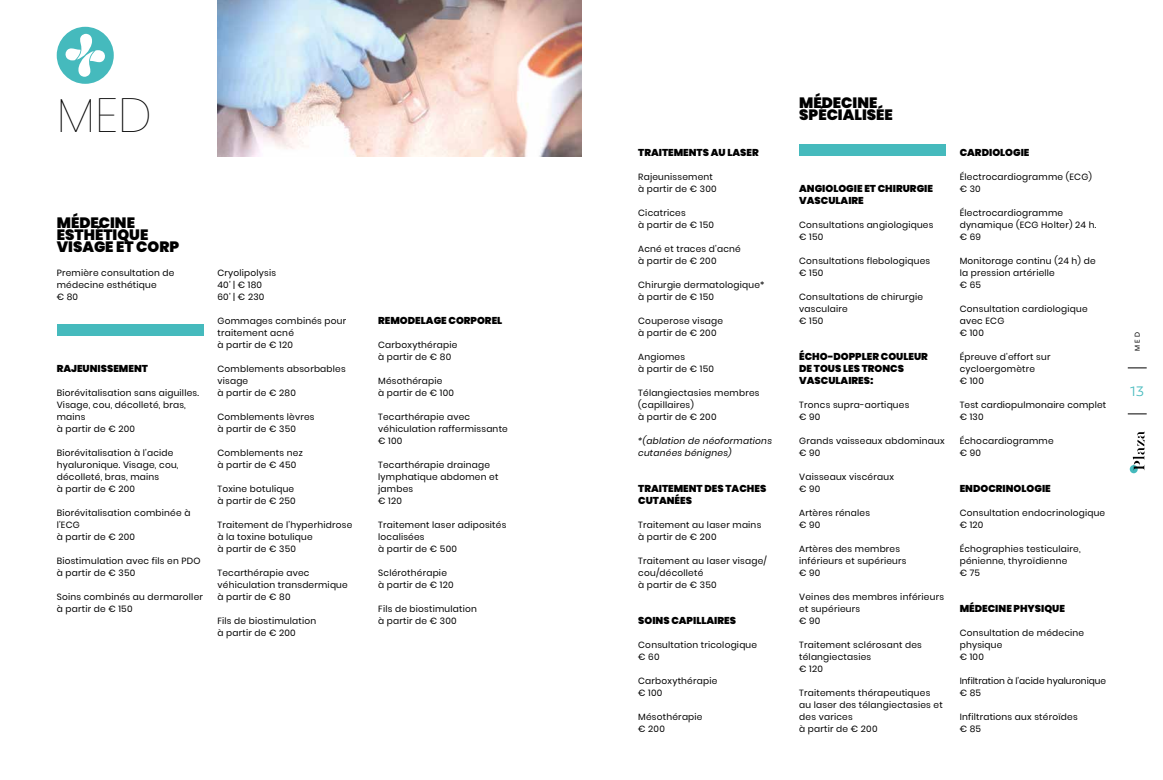
<style>
.page{position:relative;width:1163px;height:780px;background:#fff}
.page>*{position:absolute;margin:0;border:0;box-sizing:border-box;transform-origin:0 0}
.t1{font:100 48px "Poppins";color:#000}
.t2{font:900 15px/12px "Poppins";color:#000}
.t3{font:14px "Canaro Light DEMO";color:#45babd}
.t4{font:900 10px/12px "Poppins";color:#000}
.t5{font:9px/12px "Poppins";letter-spacing:.025em;color:#000}
.t6{font:italic 9px/12px "Poppins";letter-spacing:.025em;color:#000}
.t7{font:9px/12px "Poppins";color:#000}
.t8{font:7px "Poppins";color:#000}
</style>
<div class="page">
<svg style="left:1129px;top:465px;width:8px;height:8px"></svg>
<svg style="left:1132px;top:432px;width:12px;height:38px"></svg>
<svg style="left:1127px;top:367px;width:19px;height:1px"></svg>
<svg style="left:1127px;top:413px;width:19px;height:1px"></svg>
<svg style="left:57px;top:27px;width:57px;height:57px"></svg>
<img style="left:217px;top:0;width:364px;height:156px">
<div style="left:798px;top:144px;width:147px;height:12px;background:#45babd"></div>
<div style="left:57px;top:324px;width:146px;height:12px;background:#45babd"></div>
<h1 class="t1" style="left:57px;top:87px;width:96px">MED</h1>
<h2 class="t2" style="left:57px;top:217px;width:124px">MÉDECINE<br>ESTHÉTIQUE<br>VISAGE ET CORP</h2>
<p class="t5" style="left:57px;top:267px;width:119px">Première consultation de médecine esthétique<br>€ 80</p>
<p class="t4" style="left:57px;top:363px;width:93px">RAJEUNISSEMENT</p>
<p class="t5" style="left:57px;top:387px;width:144px">Biorévitalisation sans aiguilles.<br>Visage, cou, décolleté, bras, mains<br>à partir de € 200</p>
<p class="t5" style="left:57px;top:447px;width:123px">Biorévitalisation à l’acide hyaluronique. Visage, cou, décolleté, bras, mains<br>à partir de € 200</p>
<p class="t5" style="left:57px;top:507px;width:135px">Biorévitalisation combinée à l’ECG<br>à partir de € 200</p>
<p class="t5" style="left:57px;top:555px;width:145px">Biostimulation avec fils en PDO à partir de € 350</p>
<p class="t5" style="left:57px;top:591px;width:148px">Soins combinés au dermaroller à partir de € 150</p>
<p class="t5" style="left:217px;top:267px;width:60px">Cryolipolysis<br>40’ | € 180<br>60’ | € 230</p>
<p class="t5" style="left:217px;top:315px;width:130px">Gommages combinés pour traitement acné<br>à partir de € 120</p>
<p class="t5" style="left:217px;top:363px;width:130px">Comblements absorbables visage<br>à partir de € 280</p>
<p class="t5" style="left:217px;top:411px;width:99px">Comblements lèvres à partir de € 350</p>
<p class="t5" style="left:217px;top:447px;width:87px">Comblements nez à partir de € 450</p>
<p class="t5" style="left:217px;top:483px;width:80px">Toxine botulique à partir de € 250</p>
<p class="t5" style="left:217px;top:519px;width:136px">Traitement de l’hyperhidrose à la toxine botulique<br>à partir de € 350</p>
<p class="t5" style="left:217px;top:567px;width:132px">Tecarthérapie avec véhiculation transdermique à partir de € 80</p>
<p class="t5" style="left:217px;top:615px;width:100px">Fils de biostimulation à partir de € 200</p>
<p class="t4" style="left:378px;top:315px;width:126px">REMODELAGE CORPOREL</p>
<p class="t5" style="left:378px;top:339px;width:81px">Carboxythérapie à partir de € 80</p>
<p class="t5" style="left:378px;top:375px;width:77px">Mésothérapie<br>à partir de € 100</p>
<p class="t5" style="left:378px;top:411px;width:131px">Tecarthérapie avec véhiculation raffermissante € 100</p>
<p class="t5" style="left:378px;top:459px;width:122px">Tecarthérapie drainage lymphatique abdomen et jambes<br>€ 120</p>
<p class="t5" style="left:378px;top:519px;width:130px">Traitement laser adiposités localisées<br>à partir de € 500</p>
<p class="t5" style="left:378px;top:567px;width:77px">Sclérothérapie à partir de € 120</p>
<p class="t5" style="left:378px;top:603px;width:100px">Fils de biostimulation à partir de € 300</p>
<p class="t4" style="left:638px;top:147px;width:122px">TRAITEMENTS AU LASER</p>
<p class="t5" style="left:638px;top:171px;width:80px">Rajeunissement à partir de € 300</p>
<p class="t5" style="left:638px;top:207px;width:77px">Cicatrices<br>à partir de € 150</p>
<p class="t5" style="left:638px;top:243px;width:104px">Acné et traces d’acné à partir de € 200</p>
<p class="t5" style="left:638px;top:279px;width:128px">Chirurgie dermatologique* à partir de € 150</p>
<p class="t5" style="left:638px;top:315px;width:86px">Couperose visage à partir de € 200</p>
<p class="t5" style="left:638px;top:351px;width:77px">Angiomes<br>à partir de € 150</p>
<p class="t5" style="left:638px;top:387px;width:123px">Télangiectasies membres (capillaires)<br>à partir de € 200</p>
<p class="t6" style="left:638px;top:435px;width:135px">*(ablation de néoformations cutanées bénignes)</p>
<p class="t4" style="left:638px;top:483px;width:129px">TRAITEMENT DES TACHES<br>CUTANÉES</p>
<p class="t5" style="left:638px;top:519px;width:125px">Traitement au laser mains à partir de € 200</p>
<p class="t5" style="left:638px;top:555px;width:130px">Traitement au laser visage/ cou/décolleté<br>à partir de € 350</p>
<p class="t4" style="left:638px;top:615px;width:99px">SOINS CAPILLAIRES</p>
<p class="t5" style="left:638px;top:639px;width:120px">Consultation tricologique € 60</p>
<p class="t5" style="left:638px;top:675px;width:81px">Carboxythérapie € 100</p>
<p class="t5" style="left:638px;top:711px;width:66px">Mésothérapie € 200</p>
<h2 class="t2" style="left:799px;top:97px;width:95px">MÉDECINE<br>SPÉCIALISÉE</h2>
<p class="t4" style="left:799px;top:183px;width:135px">ANGIOLOGIE ET CHIRURGIE<br>VASCULAIRE</p>
<p class="t5" style="left:799px;top:219px;width:136px">Consultations angiologiques € 150</p>
<p class="t5" style="left:799px;top:255px;width:132px">Consultations flebologiques € 150</p>
<p class="t5" style="left:799px;top:291px;width:125px">Consultations de chirurgie vasculaire<br>€ 150</p>
<p class="t4" style="left:799px;top:351px;width:130px">ÉCHO-DOPPLER COULEUR<br>DE TOUS LES TRONCS<br>VASCULAIRES:</p>
<p class="t5" style="left:799px;top:399px;width:112px">Troncs supra-aortiques € 90</p>
<p class="t5" style="left:799px;top:435px;width:147px">Grands vaisseaux abdominaux € 90</p>
<p class="t5" style="left:799px;top:471px;width:96px">Vaisseaux viscéraux € 90</p>
<p class="t5" style="left:799px;top:507px;width:72px">Artères rénales € 90</p>
<p class="t5" style="left:799px;top:543px;width:109px">Artères des membres inférieurs et supérieurs € 90</p>
<p class="t5" style="left:799px;top:591px;width:146px">Veines des membres inférieurs et supérieurs<br>€ 90</p>
<p class="t5" style="left:799px;top:639px;width:124px">Traitement sclérosant des télangiectasies<br>€ 120</p>
<p class="t5" style="left:799px;top:687px;width:145px">Traitements thérapeutiques au laser des télangiectasies et des varices<br>à partir de € 200</p>
<p class="t4" style="left:959px;top:147px;width:71px">CARDIOLOGIE</p>
<p class="t5" style="left:959px;top:171px;width:134px">Électrocardiogramme (ECG) € 30</p>
<p class="t5" style="left:959px;top:207px;width:138px">Électrocardiogramme dynamique (ECG Holter) 24 h. € 69</p>
<p class="t5" style="left:959px;top:255px;width:137px">Monitorage continu (24 h) de la pression artérielle<br>€ 65</p>
<p class="t5" style="left:959px;top:303px;width:129px">Consultation cardiologique avec ECG<br>€ 100</p>
<p class="t5" style="left:959px;top:351px;width:92px">Épreuve d’effort sur cycloergomètre<br>€ 100</p>
<p class="t5" style="left:959px;top:399px;width:148px">Test cardiopulmonaire complet € 130</p>
<p class="t5" style="left:959px;top:435px;width:95px">Échocardiogramme € 90</p>
<p class="t4" style="left:959px;top:483px;width:93px">ENDOCRINOLOGIE</p>
<p class="t5" style="left:959px;top:507px;width:147px">Consultation endocrinologique € 120</p>
<p class="t5" style="left:959px;top:543px;width:122px">Échographies testiculaire, pénienne, thyroïdienne<br>€ 75</p>
<p class="t4" style="left:959px;top:603px;width:107px">MÉDECINE PHYSIQUE</p>
<p class="t5" style="left:959px;top:627px;width:126px">Consultation de médecine physique<br>€ 100</p>
<p class="t7" style="left:959px;top:675px;width:148px">Infiltration à l’acide hyaluronique € 85</p>
<p class="t5" style="left:959px;top:711px;width:119px">Infiltrations aux stéroïdes € 85</p>
<p class="t8" style="left:1133px;top:350px;width:20px;rotate:-90deg">MED</p>
<h3 class="t3" style="left:1129px;top:385px;width:15px">13</h3>
</div>
